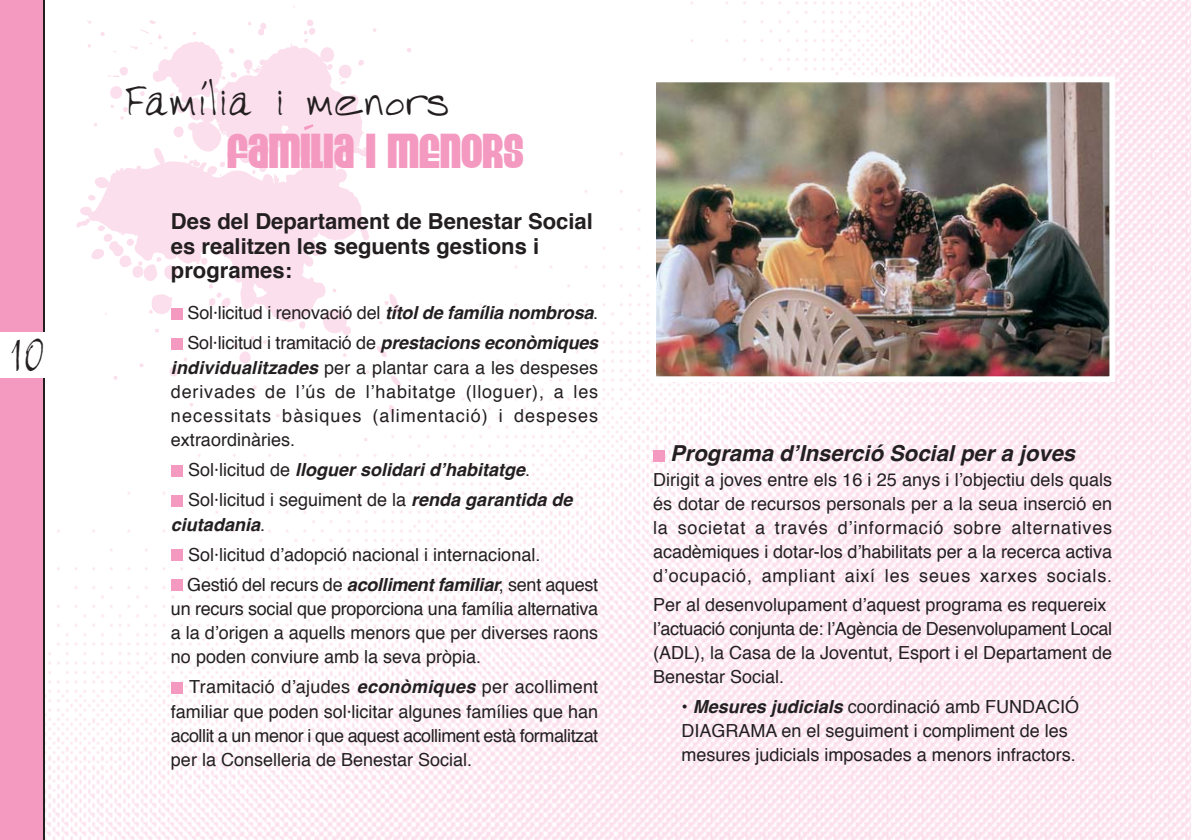
<style>
.page{position:relative;width:1191px;height:840px;background:#fff}
.page>*{position:absolute;margin:0;border:0;box-sizing:border-box;transform-origin:0 0}
.t1{font:48px "Eight Track";color:#f49ac1}
.t2{font:48px "Selena Script";color:#231f20;scale:.8 1}
.t3{font:48px "Bergell Plain";color:#231f20}
.t4{font:700 22px/24.2px "Helvetica";color:#231f20}
.t5{font:italic 700 22px "Helvetica";color:#231f20}
.t6{font:18px/24px "Helvetica";color:#231f20}
.t7{font:italic 700 18px/30px "Helvetica";color:#231f20}
.s1{font-weight:700;font-style:italic}
.s2{font-weight:400;font-style:normal}
</style>
<div class="page">
<img style="left:45px;top:0;width:1146px;height:839px">
<svg style="left:405px;top:47px;width:7px;height:7px"></svg>
<svg style="left:390px;top:374px;width:11px;height:14px"></svg>
<svg style="left:388px;top:403px;width:6px;height:14px"></svg>
<svg style="left:376px;top:342px;width:11px;height:16px"></svg>
<svg style="left:380px;top:292px;width:20px;height:34px"></svg>
<svg style="left:372px;top:26px;width:6px;height:8px"></svg>
<svg style="left:365px;top:368px;width:11px;height:8px"></svg>
<svg style="left:86px;top:45px;width:284px;height:278px;fill:#fcdfec"></svg>
<svg style="left:299px;top:174px;width:11px;height:12px"></svg>
<svg style="left:363px;top:436px;width:5px;height:6px"></svg>
<svg style="left:355px;top:142px;width:13px;height:9px"></svg>
<svg style="left:322px;top:307px;width:30px;height:28px"></svg>
<svg style="left:342px;top:351px;width:6px;height:6px"></svg>
<svg style="left:338px;top:164px;width:7px;height:5px"></svg>
<svg style="left:331px;top:287px;width:6px;height:6px"></svg>
<svg style="left:308px;top:242px;width:15px;height:14px"></svg>
<svg style="left:308px;top:276px;width:6px;height:6px"></svg>
<svg style="left:299px;top:319px;width:8px;height:10px"></svg>
<svg style="left:299px;top:161px;width:5px;height:5px"></svg>
<svg style="left:292px;top:340px;width:6px;height:6px"></svg>
<svg style="left:274px;top:412px;width:7px;height:6px"></svg>
<svg style="left:268px;top:394px;width:5px;height:5px"></svg>
<svg style="left:262px;top:338px;width:6px;height:6px"></svg>
<svg style="left:252px;top:383px;width:6px;height:7px"></svg>
<svg style="left:232px;top:334px;width:23px;height:29px"></svg>
<svg style="left:188px;top:401px;width:7px;height:7px"></svg>
<svg style="left:168px;top:355px;width:20px;height:22px"></svg>
<svg style="left:154px;top:327px;width:6px;height:6px"></svg>
<svg style="left:139px;top:362px;width:7px;height:6px"></svg>
<svg style="left:114px;top:374px;width:5px;height:6px"></svg>
<svg style="left:375px;top:94px;width:4px;height:3px"></svg>
<svg style="left:360px;top:131px;width:5px;height:3px"></svg>
<svg style="left:319px;top:231px;width:4px;height:3px"></svg>
<svg style="left:303px;top:18px;width:63px;height:68px"></svg>
<svg style="left:76px;top:19px;width:216px;height:298px"></svg>
<svg style="left:292px;top:5px;width:4px;height:4px"></svg>
<div style="left:0;top:0;width:45px;height:839px;background:linear-gradient(to bottom,#f49ac1,#f49ac1)"></div>
<div style="left:0;top:0;width:42px;height:839px;background:#f49ac1"></div>
<div style="left:0;top:332px;width:69px;height:45px;background:#fff"></div>
<div style="left:171px;top:308px;width:11px;height:11px;background:#f49ac1"></div>
<div style="left:171px;top:338px;width:11px;height:11px;background:#f49ac1"></div>
<div style="left:171px;top:465px;width:11px;height:11px;background:#f49ac1"></div>
<div style="left:171px;top:495px;width:11px;height:11px;background:#f49ac1"></div>
<div style="left:171px;top:549px;width:11px;height:11px;background:#f49ac1"></div>
<div style="left:171px;top:579px;width:11px;height:11px;background:#f49ac1"></div>
<div style="left:171px;top:681px;width:11px;height:12px;background:#f49ac1"></div>
<div style="left:653px;top:450px;width:11px;height:11px;background:#f49ac1"></div>
<img style="left:657px;top:84px;width:451px;height:291px">
<div style="left:650px;top:77px;width:465px;height:305px;border:6px solid #fff"></div>
<svg style="left:304px;top:124px;width:9px;height:6px"></svg>
<h1 class="t3" style="left:11px;top:333px;width:35px">10</h1>
<h1 class="t2" style="left:122px;top:70px;width:409px">Família i menors</h1>
<h1 class="t1" style="left:227px;top:125px;width:298px">FAMILIA I MENORS</h1>
<p class="t4" style="left:171px;top:211px;width:423px">Des del Departament de Benestar Social es realitzen les següents gestions i programes:</p>
<p class="t6" style="left:187px;top:299px;width:412px;line-height:30px">Sol·licitud i renovació del <span class="s1">títol de família nombrosa</span>.<br>Sol·licitud i tramitació de <span class="s1">prestacions econòmiques</span></p>
<p class="t6" style="left:171px;top:356px;width:429px;text-align:justify"><span class="s1">individualitzades</span> per a plantar cara a les despeses derivades de l’ús de l’habitatge (lloguer), a les necessitats bàsiques (alimentació) i despeses extraordinàries.</p>
<p class="t7" style="left:188px;top:456px;width:386px"><span class="s2">Sol·licitud de</span> lloguer solidari d’habitatge<span class="s2">.<br>Sol·licitud i seguiment de la</span> renda garantida de</p>
<p class="t6" style="left:187px;top:510px;width:412px;line-height:30px;text-indent:-16px"><span class="s1">ciutadania</span>.<br>Sol·licitud d’adopció nacional i internacional.<br>Gestió del recurs de <span class="s1">acolliment familiar</span>, sent aquest</p>
<p class="t6" style="left:171px;top:597px;width:429px;text-align:justify">un recurs social que proporciona una família alternativa a la d’origen a aquells menors que per diverses raons no poden conviure amb la seva pròpia.</p>
<p class="t6" style="left:171px;top:676px;width:429px;text-align:justify;text-indent:18px">Tramitació d’ajudes <span class="s1">econòmiques</span> per acolliment familiar que poden sol·licitar algunes famílies que han acollit a un menor i que aquest acolliment està formalitzat per la Conselleria de Benestar Social.</p>
<p class="t5" style="left:670px;top:444px;width:406px">Programa d’Inserció Social per a joves</p>
<p class="t6" style="left:653px;top:468px;width:460px;text-align:justify">Dirigit a joves entre els 16 i 25 anys i l’objectiu dels quals és dotar de recursos personals per a la seua inserció en la societat a través d’informació sobre alternatives acadèmiques i dotar-los d’habilitats per a la recerca activa d’ocupació, ampliant així les seues xarxes socials.</p>
<p class="t6" style="left:653px;top:594px;width:460px">Per al desenvolupament d’aquest programa es requereix l’actuació conjunta de: l’Agència de Desenvolupament Local (ADL), la Casa de la Joventut, Esport i el Departament de Benestar Social.</p>
<p class="t6" style="left:681px;top:695px;width:399px">• <span class="s1">Mesures judicials</span> coordinació amb FUNDACIÓ<br>DIAGRAMA en el seguiment i compliment de les mesures judicials imposades a menors infractors.</p>
</div>
